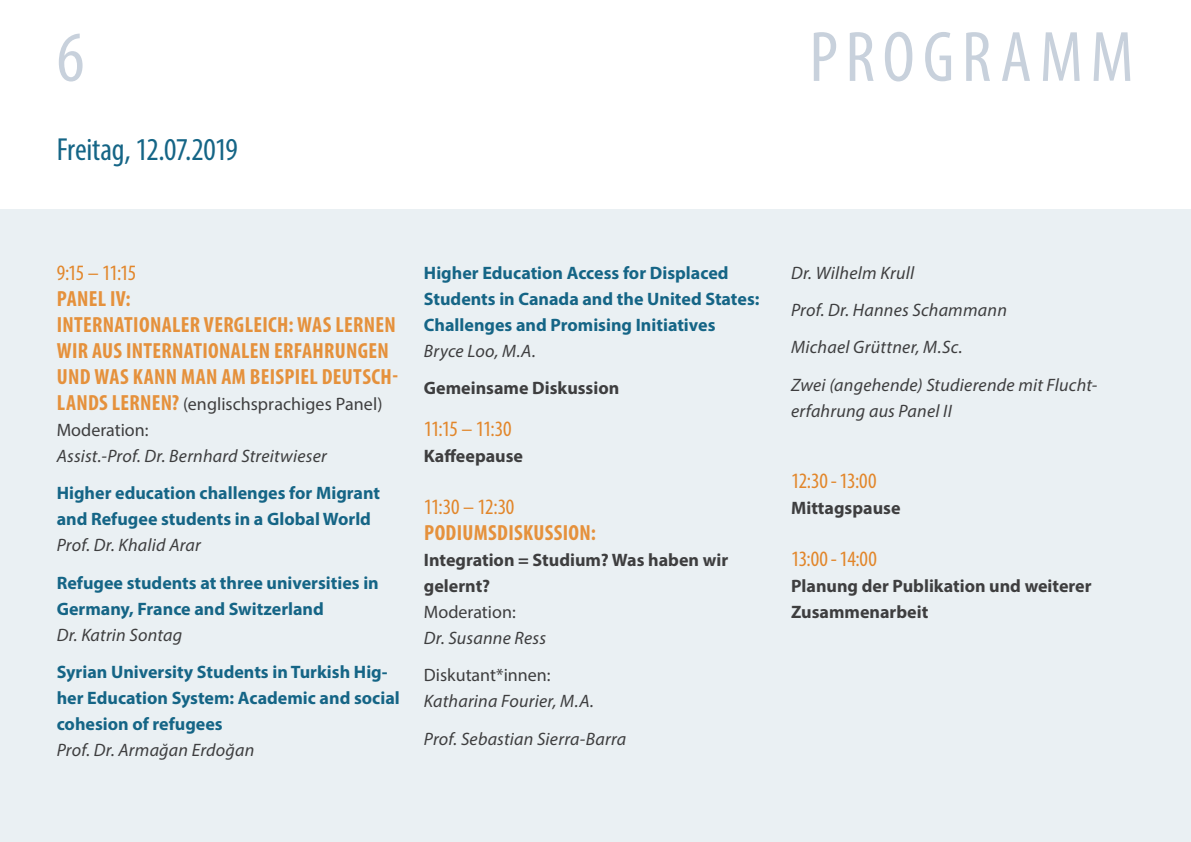
<style>
.page{position:relative;width:1191px;height:842px;background:#fff}
.page>*{position:absolute;margin:0;border:0;box-sizing:border-box;transform-origin:0 0}
.t1{font:condensed 72px "Myriad Pro";letter-spacing:.105em;color:#c8d1dc}
.Datum{font:condensed 32px "Myriad Pro";letter-spacing:-.015em;color:#156586}
.Veranstaltungstitel{font:700 condensed 22px/26px "Myriad Pro";letter-spacing:.015em;color:#e5913c}
.Uhrzeit_orange{font:condensed 22px "Myriad Pro";letter-spacing:-.04em;color:#e2862a}
.Titel_Veranstaltung{font:700 18px/26px "Myriad Pro";color:#156586}
.p_Sprecher{font:italic 18px/26px "Myriad Pro";letter-spacing:.015em;color:#3e3e3f}
.Titel_Veranstaltung-2{font:700 18px/26px "Myriad Pro";color:#3e3e3f}
.Titel_Veranstaltung-3{font:18px "Myriad Pro";color:#3e3e3f}
.Veranstaltungstitel-2{font:18px "Myriad Pro";letter-spacing:.005em;color:#3e3e3f}
.s1{font-weight:700;font-stretch:condensed;font-size:22px;color:#e5913c}
</style>
<div class="page">
<div style="left:0;top:210px;width:1190px;height:632px;background:#eaf0f3"></div>
<h1 class="t1" style="left:57px;top:14px;width:29px">6</h1>
<h1 class="t1" style="left:809px;top:14px;width:325px">PROGRAMM</h1>
<p class="Datum" style="left:57px;top:130px;width:183px">Freitag, 12.07.2019</p>
<p class="Uhrzeit_orange" style="left:57px;top:259px;width:81px">9:15 – 11:15</p>
<p class="Veranstaltungstitel" style="left:57px;top:285px;width:75px">PANEL IV:</p>
<p class="Veranstaltungstitel" style="left:57px;top:311px;width:342px">INTERNATIONALER VERGLEICH: WAS LERNEN<br>WIR AUS INTERNATIONALEN ERFAHRUNGEN<br>UND WAS KANN MAN AM BEISPIEL DEUTSCH-</p>
<p class="Veranstaltungstitel-2" style="left:57px;top:393px;width:327px"><span class="s1">LANDS LERNEN?</span> (englischsprachiges Panel)</p>
<p class="Titel_Veranstaltung-3" style="left:57px;top:419px;width:93px">Moderation:</p>
<p class="p_Sprecher" style="left:57px;top:443px;width:272px">Assist.-Prof. Dr. Bernhard Streitwieser</p>
<p class="Titel_Veranstaltung" style="left:57px;top:480px;width:325px">Higher education challenges for Migrant and Refugee students in a Global World</p>
<p class="p_Sprecher" style="left:57px;top:532px;width:146px">Prof. Dr. Khalid Arar</p>
<p class="Titel_Veranstaltung" style="left:57px;top:569px;width:324px">Refugee students at three universities in<br>Germany, France and Switzerland</p>
<p class="p_Sprecher" style="left:57px;top:621px;width:127px">Dr. Katrin Sontag</p>
<p class="Titel_Veranstaltung" style="left:57px;top:658px;width:344px">Syrian University Students in Turkish Hig&shy;her Education System: Academic and social cohesion of refugees</p>
<p class="p_Sprecher" style="left:57px;top:737px;width:199px">Prof. Dr. Armağan Erdoğan</p>
<p class="Titel_Veranstaltung" style="left:424px;top:259px;width:337px">Higher Education Access for Displaced<br>Students in Canada and the United States:<br>Challenges and Promising Initiatives</p>
<p class="p_Sprecher" style="left:424px;top:337px;width:114px">Bryce Loo, M.A.</p>
<p class="Titel_Veranstaltung-2" style="left:424px;top:374px;width:197px">Gemeinsame Diskussion</p>
<p class="Uhrzeit_orange" style="left:424px;top:415px;width:89px">11:15 – 11:30</p>
<p class="Titel_Veranstaltung-2" style="left:424px;top:442px;width:101px">Kaffeepause</p>
<p class="Uhrzeit_orange" style="left:424px;top:493px;width:92px">11:30 – 12:30</p>
<p class="Veranstaltungstitel" style="left:424px;top:519px;width:173px">PODIUMSDISKUSSION:</p>
<p class="Titel_Veranstaltung-2" style="left:424px;top:546px;width:306px">Integration = Studium? Was haben wir gelernt?</p>
<p class="Titel_Veranstaltung-3" style="left:424px;top:601px;width:93px">Moderation:</p>
<p class="p_Sprecher" style="left:424px;top:625px;width:124px">Dr. Susanne Ress</p>
<p class="Titel_Veranstaltung-3" style="left:424px;top:664px;width:128px">Diskutant*innen:</p>
<p class="p_Sprecher" style="left:424px;top:688px;width:172px">Katharina Fourier, M.A.</p>
<p class="p_Sprecher" style="left:424px;top:725px;width:204px">Prof. Sebastian Sierra-Barra</p>
<p class="p_Sprecher" style="left:791px;top:259px;width:125px">Dr. Wilhelm Krull</p>
<p class="p_Sprecher" style="left:791px;top:297px;width:217px">Prof. Dr. Hannes Schammann</p>
<p class="p_Sprecher" style="left:791px;top:334px;width:173px">Michael Grüttner, M.Sc.</p>
<p class="p_Sprecher" style="left:791px;top:371px;width:308px">Zwei (angehende) Studierende mit Flucht&shy;erfahrung aus Panel II</p>
<p class="Uhrzeit_orange" style="left:791px;top:467px;width:87px">12:30-13:00</p>
<p class="Titel_Veranstaltung-2" style="left:791px;top:494px;width:111px">Mittagspause</p>
<p class="Uhrzeit_orange" style="left:791px;top:545px;width:87px">13:00-14:00</p>
<p class="Titel_Veranstaltung-2" style="left:791px;top:572px;width:302px">Planung der Publikation und weiterer<br>Zusammenarbeit</p>
</div>
